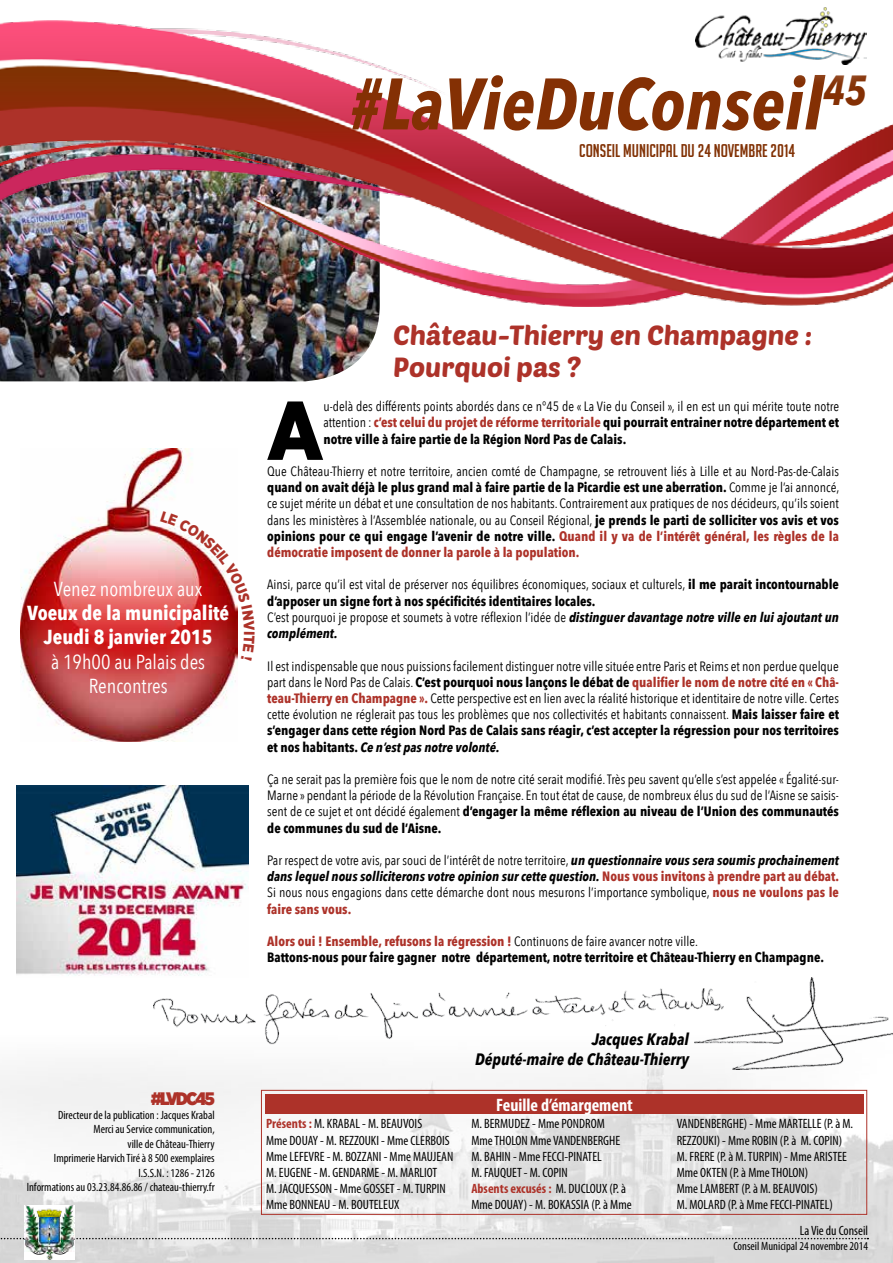
<style>
.page{position:relative;width:893px;height:1263px;background:#fff}
.page>*{position:absolute;margin:0;border:0;box-sizing:border-box;transform-origin:0 0}
.t1{font:900 82.95px "Gotham Narrow";color:#000}
.t2{font:italic 700 72px "Avenir Next Condensed";color:#843004}
.t3{font:27px/32.4px "Poetsen One";color:#ad3229}
.t4{font:20.25px/24.3px "Avenir Next Condensed";color:#fff;text-align:center}
.t5{font:700 20.25px/24.3px "Avenir Next Condensed";color:#fff;text-align:center}
.t6{font:18px "Big Noodle Titling";color:#813104}
.t7{font:700 condensed 18px "Myriad Pro";color:#fff}
.t8{font:900 18px "Gotham Narrow";letter-spacing:-.1em;color:#ad3229}
.t9{font:italic 700 16.5px/19.8px "Avenir Next Condensed";color:#000;text-align:right}
.t10{font:13.5px/16.2px "Avenir Next Condensed";color:#000;text-align:justify}
.t11{font:condensed 13.5px/16.2px "Myriad Pro";color:#000}
.t12{font:700 13.5px/16.2px "Avenir Next Condensed";color:#000}
.t13{font:condensed 12px/14.4px "Myriad Pro";color:#000;text-align:right}
.s1{font-weight:700;color:#ad3229}
.s2{font-weight:700}
.s3{font-weight:700;font-style:italic}
.s4{color:#ad3229}
.s5{font-weight:400}
</style>
<div class="page">
<img style="left:0;top:306px;width:380px;height:75px">
<img style="left:0;top:21px;width:893px;height:285px">
<img style="left:0;top:1055px;width:893px;height:208px">
<div style="left:261px;top:1090px;width:606px;height:124px;border:1px solid #ad3229"></div>
<div style="left:265px;top:1094px;width:599px;height:20px;background:#ad3229"></div>
<svg style="left:0;top:1238px;width:868px;height:1px"></svg>
<div style="left:668px;top:0;width:224px;height:92px;background:#fff"></div>
<img style="left:695px;top:7px;width:172px;height:57px">
<img style="left:25px;top:1205px;width:50px;height:55px">
<img style="left:20px;top:449px;width:218px;height:292px">
<img style="left:16px;top:785px;width:232px;height:191px">
<img style="left:153px;top:988px;width:542px;height:67px">
<img style="left:695px;top:977px;width:198px;height:92px">
<svg style="left:160px;top:511px;width:78px;height:150px"></svg>
<h2 class="t2" style="left:350px;top:60px;width:518px">#LaVieDuConseil<sup>45</sup></h2>
<h3 class="t6" style="left:579px;top:141px;width:217px">CONSEIL MUNICIPAL DU 24 NOVEMBRE 2014</h3>
<h3 class="t4" style="left:54px;top:575px;width:150px">Venez nombreux aux</h3>
<h3 class="t5" style="left:27px;top:600px;width:204px">Voeux de la municipalité<br>Jeudi 8 janvier 2015</h3>
<h3 class="t4" style="left:51px;top:648px;width:156px">à 19h00 au Palais des<br>Rencontres</h3>
<h3 class="t8" style="left:151px;top:1086px;width:65px">#LVDC45</h3>
<p class="t13" style="left:27px;top:1107px;width:189px">Directeur de la publication : Jacques Krabal<br>Merci au Service communication,<br>ville de Château-Thierry<br>Imprimerie Harvich Tiré à 8 500 exemplaires I.S.S.N. : 1286 - 2126<br>Informations au 03.23.84.86.86 / chateau-thierry.fr</p>
<h3 class="t3" style="left:393px;top:318px;width:421px">Château-Thierry en Champagne :<br>Pourquoi pas ?</h3>
<h1 class="t1" style="left:267px;top:376px;width:58px">A</h1>
<p class="t10" style="left:323px;top:398px;width:517px">u-delà des différents points abordés dans ce n°45 de « La Vie du Conseil », il en est un qui mérite toute notre attention : <span class="s1">c’est celui du projet de réforme territoriale</span> <span class="s2">qui pourrait entrainer notre département et notre ville à faire partie de la Région Nord Pas de Calais.</span></p>
<p class="t10" style="left:267px;top:463px;width:574px">Que Château-Thierry et notre territoire, ancien comté de Champagne, se retrouvent liés à Lille et au Nord-Pas-de-Calais <span class="s2">quand on avait déjà le plus grand mal à faire partie de la Picardie est une aberration.</span> Comme je l’ai annoncé, ce sujet mérite un débat et une consultation de nos habitants. Contrairement aux pratiques de nos décideurs, qu’ils soient dans les ministères à l’Assemblée nationale, ou au Conseil Régional, <span class="s2">je prends le parti de solliciter vos avis et vos opinions pour ce qui engage l’avenir de notre ville.</span> <span class="s1">Quand il y va de l’intérêt général, les règles de la démocratie imposent de donner la parole à la population.</span></p>
<p class="t10" style="left:267px;top:576px;width:573px;text-align:left">Ainsi, parce qu’il est vital de préserver nos équilibres économiques, sociaux et culturels, <span class="s2">il me parait incontournable d’apposer un signe fort à nos spécificités identitaires locales.<br></span>C’est pourquoi je propose et soumets à votre réflexion l’idée de <span class="s3">distinguer davantage notre ville en lui ajoutant un complément.</span></p>
<p class="t10" style="left:267px;top:657px;width:573px">Il est indispensable que nous puissions facilement distinguer notre ville située entre Paris et Reims et non perdue quelque part dans le Nord Pas de Calais. <span class="s2">C’est pourquoi nous lançons le débat de</span> <span class="s1">qualifier le nom de notre cité en « Châ&shy;teau-Thierry en Champagne ».</span> Cette perspective est en lien avec la réalité historique et identitaire de notre ville. Certes cette évolution ne réglerait pas tous les problèmes que nos collectivités et habitants connaissent. <span class="s2">Mais laisser faire et s’engager dans cette région Nord Pas de Calais sans réagir, c’est accepter la régression pour nos territoires et nos habitants.</span> <span class="s3">Ce n’est pas notre volonté.</span></p>
<p class="t10" style="left:267px;top:770px;width:573px">Ça ne serait pas la première fois que le nom de notre cité serait modifié. Très peu savent qu’elle s’est appelée « Égalité-sur-Marne » pendant la période de la Révolution Française. En tout état de cause, de nombreux élus du sud de l’Aisne se saisis&shy;sent de ce sujet et ont décidé également <span class="s2">d’engager la même réflexion au niveau de l’Union des communautés de communes du sud de l’Aisne.</span></p>
<p class="t10" style="left:267px;top:851px;width:573px">Par respect de votre avis, par souci de l’intérêt de notre territoire, <span class="s3">un questionnaire vous sera soumis prochainement dans lequel nous solliciterons votre opinion sur cette question.</span> <span class="s1">Nous vous invitons à prendre part au débat.<br></span>Si nous nous engagions dans cette démarche dont nous mesurons l’importance symbolique, <span class="s1">nous ne voulons pas le faire sans vous.</span></p>
<p class="t12" style="left:267px;top:933px;width:558px"><span class="s4">Alors oui ! Ensemble, refusons la régression !</span> <span class="s5">Continuons de faire avancer notre ville.<br></span>Battons-nous pour faire gagner notre département, notre territoire et Château-Thierry en Champagne.</p>
<p class="t9" style="left:475px;top:1029px;width:215px">Jacques Krabal<br>Député-maire de Château-Thierry</p>
<h3 class="t7" style="left:496px;top:1093px;width:138px">Feuille d’émargement</h3>
<p class="t11" style="left:266px;top:1116px;width:189px"><span class="s1">Présents :</span> M. KRABAL - M. BEAUVOIS<br>Mme DOUAY - M. REZZOUKI - Mme CLERBOIS Mme LEFEVRE - M. BOZZANI - Mme MAUJEAN M. EUGENE - M. GENDARME - M. MARLIOT<br>M. JACQUESSON - Mme GOSSET - M. TURPIN Mme BONNEAU - M. BOUTELEUX</p>
<p class="t11" style="left:471px;top:1116px;width:162px">M. BERMUDEZ - Mme PONDROM<br>Mme THOLON Mme VANDENBERGHE<br>M. BAHIN - Mme FECCI-PINATEL<br>M. FAUQUET - M. COPIN<br><span class="s1">Absents excusés :</span> M. DUCLOUX (P. à<br>Mme DOUAY) - M. BOKASSIA (P. à Mme</p>
<p class="t11" style="left:677px;top:1116px;width:178px">VANDENBERGHE) - Mme MARTELLE (P. à M.<br>REZZOUKI) - Mme ROBIN (P. à M. COPIN)<br>M. FRERE (P. à M. TURPIN) - Mme ARISTEE Mme OKTEN (P. à Mme THOLON)<br>Mme LAMBERT (P. à M. BEAUVOIS)<br>M. MOLARD (P. à Mme FECCI-PINATEL)</p>
<p class="t11" style="left:800px;top:1222px;width:70px">La Vie du Conseil</p>
<p class="t13" style="left:733px;top:1238px;width:136px">Conseil Municipal 24 novembre 2014</p>
</div>
